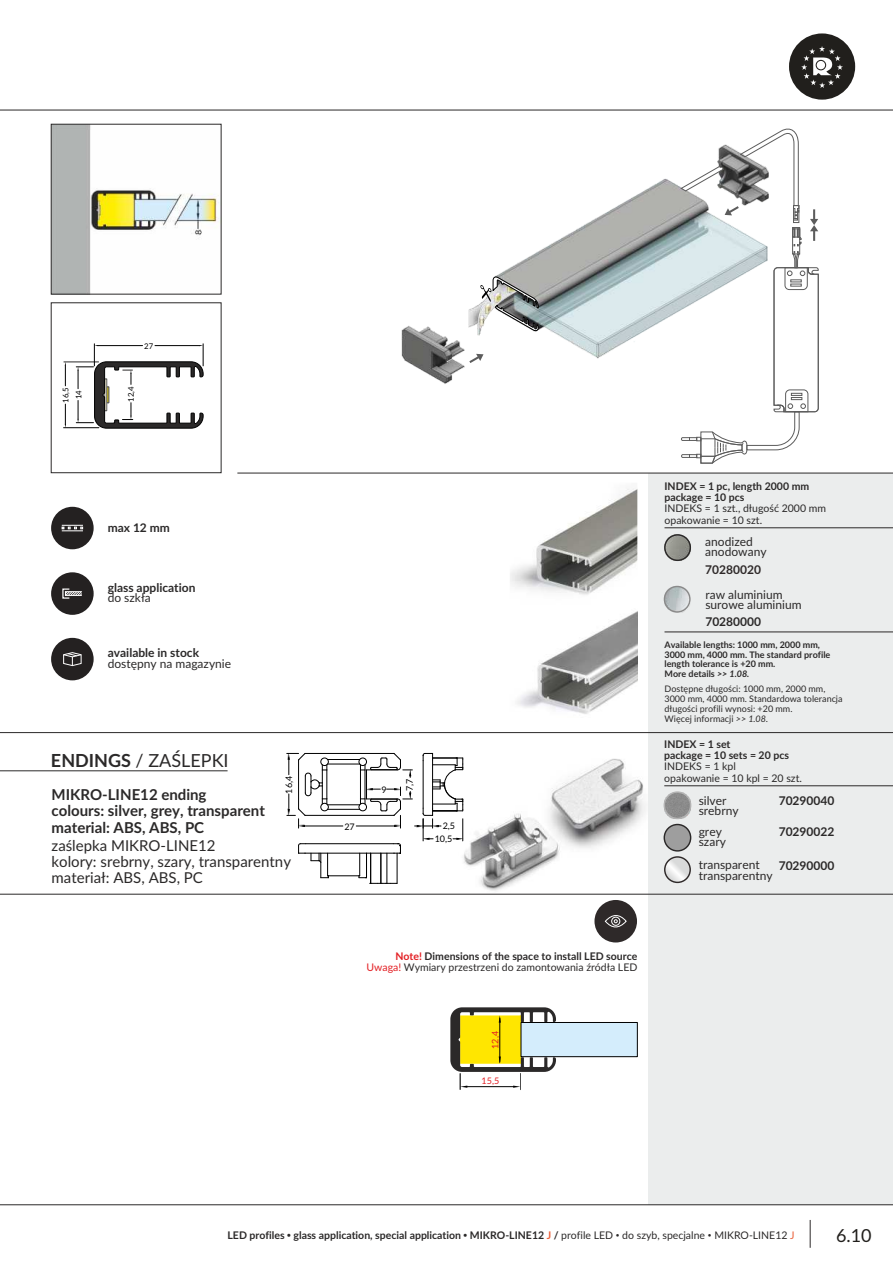
<style>
.page{position:relative;width:893px;height:1263px;background:#fff}
.page>*{position:absolute;margin:0;border:0;box-sizing:border-box;transform-origin:0 0}
.t1{font:18px "Lato";color:#2b2929}
.t2{font:18px "Lato";color:#211f1c}
.t3{font:15px/16.2px "Lato";color:#2b2929}
.t4{font:700 15px/16.2px "Lato";color:#2b2929}
.t5{font:12px/10.1px "Lato";color:#2b2929}
.t6{font:700 12px "Lato";color:#2b2929}
.t7{font:700 12px "Lato";color:#2e2929}
.t8{font:700 11.85px "Lato";color:#2b2929}
.t9{font:10.5px/11.4px "Lato";color:#2b2929}
.t10{font:700 10.5px/11.4px "Lato";color:#2b2929}
.t11{font:9px/9.8px "Lato";color:#2b2929}
.t12{font:700 9px/9.8px "Lato";color:#2b2929}
.t13{font:9px/13.2px "Lato";color:#000}
.t14{font:9px "Lato";color:#e31f24}
.t15{font:7.8px/13px "Lato";color:#000;text-align:center}
.s1{font-weight:700}
.s2{font-weight:700;color:#e31f24}
.s3{color:#e31f24}
.s4{font-style:italic}
.s5{font-family:"Arial"}
.s6{font-weight:700;color:#eb613b}
.s7{color:#eb613b}
</style>
<div class="page">
<img style="left:401px;top:178px;width:279px;height:206px">
<svg style="left:680px;top:128px;width:139px;height:336px"></svg>
<svg style="left:469px;top:354px;width:14px;height:9px"></svg>
<img style="left:469px;top:282px;width:49px;height:53px">
<svg style="left:480px;top:276px;width:59px;height:56px"></svg>
<img style="left:517px;top:611px;width:120px;height:103px">
<img style="left:510px;top:488px;width:127px;height:107px">
<img style="left:464px;top:754px;width:185px;height:139px">
<div style="left:649px;top:473px;width:244px;height:732px;background:#ebeded"></div>
<hr style="left:0;top:1204px;width:893px;height:1px;background:#2b2929">
<hr style="left:0;top:110px;width:893px;height:1px;background:#2b2929">
<hr style="left:237px;top:473px;width:656px;height:1px;background:#2b2929">
<hr style="left:0;top:770px;width:228px;height:1px;background:#2b2929">
<hr style="left:664px;top:785px;width:229px;height:1px;background:#2b2929">
<hr style="left:303px;top:826px;width:40px;height:1px;background:#000">
<hr style="left:356px;top:826px;width:40px;height:1px;background:#000">
<div style="left:321px;top:803px;width:8px;height:8px;border:1px solid #000;border-radius:50%"></div>
<div style="left:321px;top:758px;width:8px;height:8px;border:1px solid #000;border-radius:50%"></div>
<hr style="left:328px;top:764px;width:32px;height:1px;background:#000">
<hr style="left:328px;top:759px;width:32px;height:1px;background:#000">
<hr style="left:328px;top:809px;width:32px;height:1px;background:#000">
<hr style="left:328px;top:804px;width:32px;height:1px;background:#000">
<hr style="left:305px;top:815px;width:89px;height:1px;background:#000">
<hr style="left:305px;top:753px;width:89px;height:1px;background:#000">
<hr style="left:305px;top:853px;width:89px;height:1px;background:#000">
<hr style="left:328px;top:875px;width:31px;height:1px;background:#000">
<hr style="left:306px;top:843px;width:87px;height:1px;background:#000">
<svg style="left:298px;top:843px;width:31px;height:35px"></svg>
<svg style="left:287px;top:753px;width:41px;height:75px"></svg>
<svg style="left:359px;top:752px;width:105px;height:132px"></svg>
<hr style="left:0;top:732px;width:893px;height:1px;background:#2b2929">
<div style="left:51px;top:638px;width:43px;height:42px;background:#242121;border-radius:50%"></div>
<svg style="left:63px;top:652px;width:19px;height:14px"></svg>
<div style="left:51px;top:507px;width:43px;height:42px;background:#242121;border-radius:50%"></div>
<svg style="left:62px;top:525px;width:21px;height:6px"></svg>
<img style="left:664px;top:534px;width:27px;height:27px">
<div style="left:664px;top:534px;width:27px;height:27px;border:1px solid #2b2929;border-radius:50%"></div>
<img style="left:664px;top:586px;width:27px;height:26px">
<div style="left:664px;top:586px;width:27px;height:27px;border:1px solid #8a8a8a;border-radius:50%"></div>
<hr style="left:664px;top:527px;width:229px;height:1px;background:#2b2929">
<hr style="left:0;top:894px;width:893px;height:1px;background:#2b2929">
<div style="left:594px;top:900px;width:43px;height:42px;background:#2e2929;border-radius:50%"></div>
<svg style="left:604px;top:915px;width:23px;height:13px"></svg>
<img style="left:664px;top:793px;width:27px;height:25px">
<div style="left:664px;top:791px;width:27px;height:28px;border:1px solid #b3b3b3;border-radius:50%"></div>
<div style="left:664px;top:824px;width:27px;height:28px;background:#9e9e9e;border:1px solid #2b2929;border-radius:50%"></div>
<svg style="left:665px;top:857px;width:25px;height:25px"></svg>
<div style="left:664px;top:856px;width:27px;height:27px;border:1px solid #2e2929;border-radius:50%"></div>
<div style="left:789px;top:33px;width:66px;height:67px;background:#211f1c;border-radius:50%"></div>
<svg style="left:801px;top:46px;width:42px;height:42px"></svg>
<div style="left:521px;top:1022px;width:117px;height:35px;background:#d4edfc;border:1px solid #000"></div>
<svg style="left:450px;top:1007px;width:106px;height:82px"></svg>
<img style="left:53px;top:126px;width:166px;height:166px">
<div style="left:51px;top:124px;width:170px;height:170px;border:1px solid #2b2929"></div>
<hr style="left:64px;top:362px;width:35px;height:1px;background:#2b2929">
<hr style="left:64px;top:427px;width:35px;height:1px;background:#000">
<svg style="left:65px;top:362px;width:1px;height:24px"></svg>
<svg style="left:65px;top:404px;width:1px;height:24px"></svg>
<svg style="left:76px;top:344px;width:128px;height:84px"></svg>
<svg style="left:810px;top:1220px;width:1px;height:28px"></svg>
<div style="left:51px;top:572px;width:43px;height:43px;background:#242121;border-radius:50%"></div>
<div style="left:65px;top:591px;width:17px;height:5px;border:1px solid #fff"></div>
<hr style="left:664px;top:632px;width:229px;height:1px;background:#2b2929">
<p class="t15" style="left:59px;top:403px;width:17px;rotate:-90deg">16,5<br>14</p>
<p class="t15" style="left:144px;top:340px;width:11px">27</p>
<p class="t15" style="left:125px;top:402px;width:17px;rotate:-90deg">12,4</p>
<p class="t8" style="left:108px;top:523px;width:64px">max 12 mm</p>
<p class="t6" style="left:108px;top:582px;width:89px">glass application</p>
<p class="t5" style="left:108px;top:594px;width:44px">do szkła</p>
<p class="t6" style="left:108px;top:647px;width:93px">available in stock</p>
<p class="t5" style="left:108px;top:659px;width:125px">dostępny na magazynie</p>
<h1 class="t1" style="left:51px;top:753px;width:179px"><span class="s1">ENDINGS</span> / ZAŚLEPKI</h1>
<h2 class="t4" style="left:52px;top:787px;width:215px">MIKRO-LINE12 ending<br>colours: silver, grey, transparent material: ABS, ABS, PC</h2>
<h2 class="t3" style="left:52px;top:838px;width:241px">zaślepka MIKRO-LINE12<br>kolory: srebrny, szary, transparentny materiał: ABS, ABS, PC</h2>
<p class="t13" style="left:283px;top:793px;width:19px;rotate:-90deg">16,4</p>
<p class="t13" style="left:381px;top:784px;width:7px">9</p>
<p class="t13" style="left:404px;top:791px;width:14px;rotate:-90deg">7,7</p>
<p class="t13" style="left:344px;top:820px;width:12px">27</p>
<p class="t13" style="left:435px;top:820px;width:22px;text-indent:8px">2,5<br>10,5</p>
<p class="t9" style="left:366px;top:951px;width:272px;text-align:right"><span class="s2">Note!</span> <span class="s1">Dimensions of the space to install LED source<br></span><span class="s3">Uwaga!</span> Wymiary przestrzeni do zamontowania źródła LED</p>
<p class="t14" style="left:491px;top:1049px;width:19px;rotate:-90deg">12,4</p>
<p class="t14" style="left:482px;top:1076px;width:19px">15,5</p>
<p class="t10" style="left:664px;top:481px;width:146px">INDEX = 1 pc, length 2000 mm package = 10 pcs</p>
<p class="t9" style="left:664px;top:504px;width:163px">INDEKS = 1 szt., długość 2000 mm opakowanie = 10 szt.</p>
<p class="t5" style="left:705px;top:537px;width:63px">anodized anodowany</p>
<p class="t7" style="left:705px;top:564px;width:57px">70280020</p>
<p class="t5" style="left:705px;top:590px;width:98px">raw aluminium surowe aluminium</p>
<p class="t6" style="left:705px;top:616px;width:57px">70280000</p>
<p class="t12" style="left:664px;top:640px;width:167px">Available lengths: 1000 mm, 2000 mm,<br>3000 mm, 4000 mm. The standard profile length tolerance is +20 mm.<br>More details <span class="s4">&gt;&gt; 1.08.</span></p>
<p class="t11" style="left:664px;top:685px;width:180px">Dostępne długości: 1000 mm, 2000 mm, 3000 mm, 4000 mm. Standardowa tolerancja długości profili wynosi: +20 mm.<br>Więcej informacji <span class="s4">&gt;&gt; 1.08.</span></p>
<p class="t10" style="left:664px;top:739px;width:126px">INDEX = 1 set<br>package = 10 sets = 20 pcs</p>
<p class="t9" style="left:664px;top:761px;width:139px">INDEKS = 1 kpl<br>opakowanie = 10 kpl = 20 szt.</p>
<p class="t5" style="left:699px;top:796px;width:41px">silver srebrny</p>
<p class="t6" style="left:779px;top:795px;width:57px">70290040</p>
<p class="t5" style="left:699px;top:827px;width:29px">grey szary</p>
<p class="t6" style="left:779px;top:826px;width:57px">70290022</p>
<p class="t5" style="left:699px;top:861px;width:75px">transparent transparentny</p>
<p class="t6" style="left:779px;top:860px;width:57px">70290000</p>
<p class="t10" style="left:228px;top:1229px;width:333px">LED profiles <span class="s5">•</span> glass application, special application <span class="s5">•</span> MIKRO-LINE12 /</p>
<p class="t9" style="left:547px;top:1229px;width:249px"><span class="s6">J</span> profile LED <span class="s5">•</span> do szyb, specjalne <span class="s5">•</span> MIKRO-LINE12 <span class="s7">J</span></p>
<h1 class="t2" style="left:836px;top:1227px;width:37px">6.10</h1>
</div>
